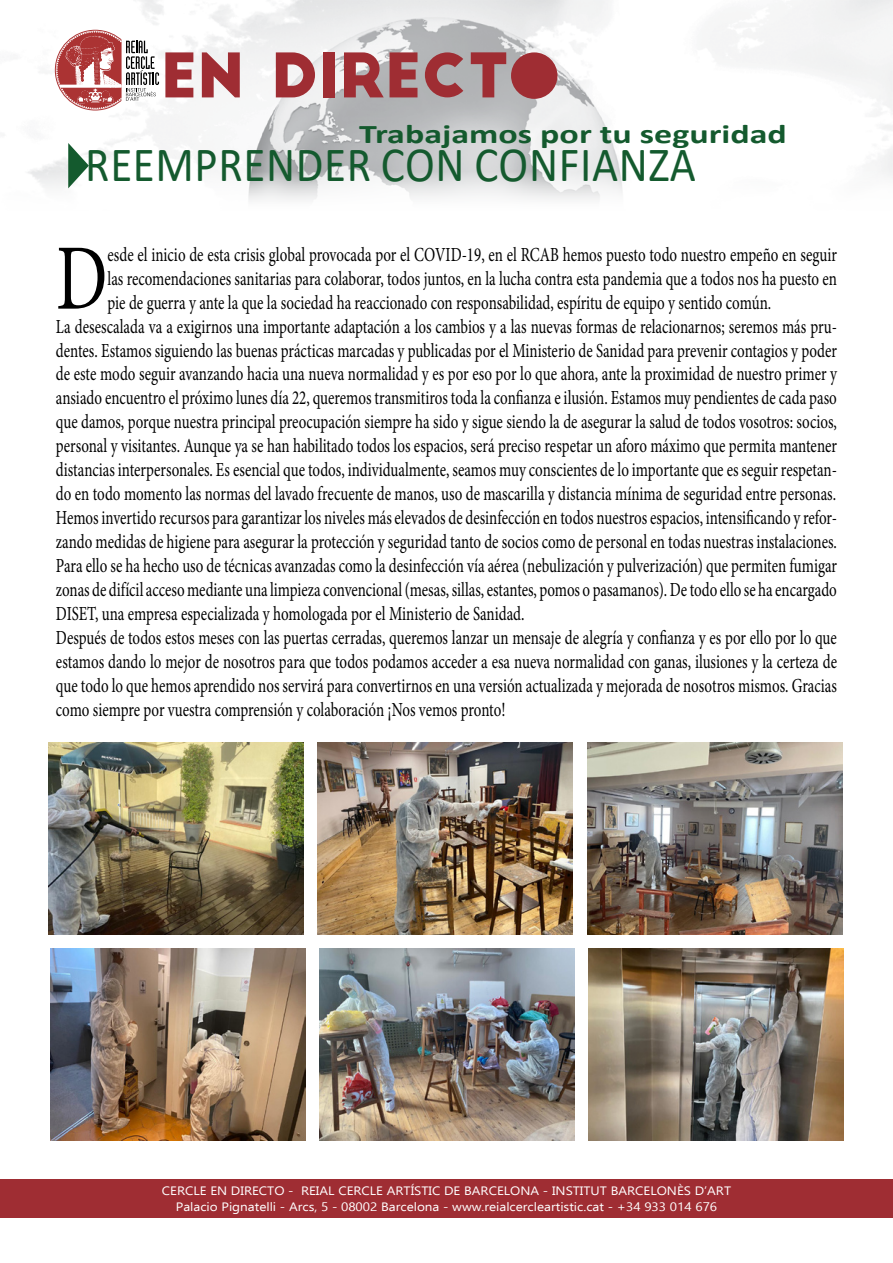
<style>
.page{position:relative;width:893px;height:1263px;background:#fff}
.page>*{position:absolute;margin:0;border:0;box-sizing:border-box;transform-origin:0 0}
.t1{font:93.6px "Minion Pro";color:#000;scale:.75 1}
.t2{font:60px "Big John";color:#9f2d33}
.t3{font:49.5px "Calibri";letter-spacing:.015em;color:#145a2e;scale:.91 1}
.t4{font:700 27px "Calibri";color:#145a2e;scale:1.33 1}
.t5{font:19.95px "Minion Pro";color:#000;scale:.75 1}
.t6{font:12.15px/16.2px "Ebrima";color:#fff;text-align:center;scale:1.11 1}
</style>
<div class="page">
<img style="left:28px;top:0;width:865px;height:201px">
<div style="left:0;top:1179px;width:893px;height:39px;background:#9f2d33"></div>
<svg style="left:55px;top:30px;width:104px;height:80px"></svg>
<div style="left:511px;top:52px;width:46px;height:47px;background:#9f2d33;border-radius:50%"></div>
<img style="left:48px;top:743px;width:256px;height:191px">
<img style="left:318px;top:743px;width:255px;height:191px">
<img style="left:587px;top:743px;width:255px;height:191px">
<img style="left:50px;top:949px;width:255px;height:191px">
<img style="left:319px;top:949px;width:256px;height:191px">
<img style="left:589px;top:949px;width:255px;height:191px">
<h2 class="t2" style="left:161px;top:49px;width:350px">EN DIRECT</h2>
<h3 class="t4" style="left:359px;top:115px;width:323px">Trabajamos por tu seguridad</h3>
<h3 class="t3" style="left:44px;top:130px;width:401px">✔REEMPRENDER CON</h3>
<h3 class="t3" style="left:474px;top:130px;width:245px">CONFIANZA</h3>
<h1 class="t1" style="left:56px;top:216px;width:70px">D</h1>
<p class="t5" style="left:108px;top:241px;width:974px">esde el inicio de esta crisis global provocada por el COVID-19, en el RCAB hemos puesto todo nuestro empeño en seguir</p>
<p class="t5" style="left:108px;top:265px;width:974px">las recomendaciones sanitarias para colaborar, todos juntos, en la lucha contra esta pandemia que a todos nos ha puesto en</p>
<p class="t5" style="left:108px;top:289px;width:886px">pie de guerra y ante la que la sociedad ha reaccionado con responsabilidad, espíritu de equipo y sentido común.</p>
<p class="t5" style="left:56px;top:313px;width:1043px">La desescalada va a exigirnos una importante adaptación a los cambios y a las nuevas formas de relacionarnos; seremos más pru-</p>
<p class="t5" style="left:56px;top:337px;width:1043px">dentes. Estamos siguiendo las buenas prácticas marcadas y publicadas por el Ministerio de Sanidad para prevenir contagios y poder</p>
<p class="t5" style="left:56px;top:361px;width:1043px">de este modo seguir avanzando hacia una nueva normalidad y es por eso por lo que ahora, ante la proximidad de nuestro primer y</p>
<p class="t5" style="left:56px;top:385px;width:1043px">ansiado encuentro el próximo lunes día 22, queremos transmitiros toda la confianza e ilusión. Estamos muy pendientes de cada paso</p>
<p class="t5" style="left:56px;top:409px;width:1043px">que damos, porque nuestra principal preocupación siempre ha sido y sigue siendo la de asegurar la salud de todos vosotros: socios,</p>
<p class="t5" style="left:56px;top:433px;width:1043px">personal y visitantes. Aunque ya se han habilitado todos los espacios, será preciso respetar un aforo máximo que permita mantener</p>
<p class="t5" style="left:56px;top:456px;width:1043px">distancias interpersonales. Es esencial que todos, individualmente, seamos muy conscientes de lo importante que es seguir respetan-</p>
<p class="t5" style="left:56px;top:480px;width:1042px">do en todo momento las normas del lavado frecuente de manos, uso de mascarilla y distancia mínima de seguridad entre personas.</p>
<p class="t5" style="left:56px;top:504px;width:1043px">Hemos invertido recursos para garantizar los niveles más elevados de desinfección en todos nuestros espacios, intensificando y refor-</p>
<p class="t5" style="left:56px;top:528px;width:1043px">zando medidas de higiene para asegurar la protección y seguridad tanto de socios como de personal en todas nuestras instalaciones.</p>
<p class="t5" style="left:56px;top:552px;width:1043px">Para ello se ha hecho uso de técnicas avanzadas como la desinfección vía aérea (nebulización y pulverización) que permiten fumigar</p>
<p class="t5" style="left:56px;top:576px;width:1043px">zonas de difícil acceso mediante una limpieza convencional (mesas, sillas, estantes, pomos o pasamanos). De todo ello se ha encargado</p>
<p class="t5" style="left:56px;top:600px;width:626px">DISET, una empresa especializada y homologada por el Ministerio de Sanidad.</p>
<p class="t5" style="left:56px;top:624px;width:1043px">Después de todos estos meses con las puertas cerradas, queremos lanzar un mensaje de alegría y confianza y es por ello por lo que</p>
<p class="t5" style="left:56px;top:648px;width:1043px">estamos dando lo mejor de nosotros para que todos podamos acceder a esa nueva normalidad con ganas, ilusiones y la certeza de</p>
<p class="t5" style="left:56px;top:672px;width:1043px">que todo lo que hemos aprendido nos servirá para convertirnos en una versión actualizada y mejorada de nosotros mismos. Gracias</p>
<p class="t5" style="left:56px;top:696px;width:601px">como siempre por vuestra comprensión y colaboración ¡Nos vemos pronto!</p>
<p class="t6" style="left:162px;top:1182px;width:514px">CERCLE EN DIRECTO - REIAL CERCLE ARTÍSTIC DE BARCELONA - INSTITUT BARCELONÈS D’ART<br>Palacio Pignatelli - Arcs, 5 - 08002 Barcelona - www.reialcercleartistic.cat - +34 933 014 676</p>
</div>
